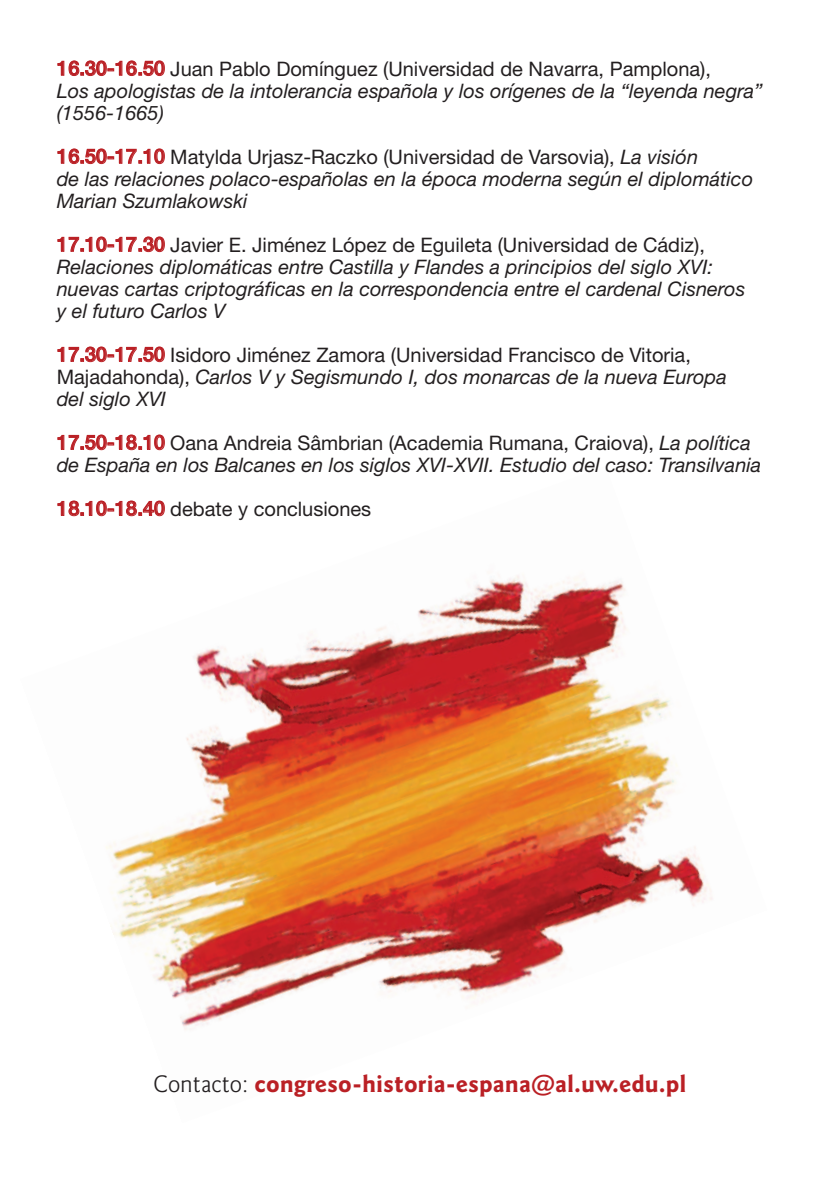
<style>
.page{position:relative;width:840px;height:1191px;background:#fff}
.page>*{position:absolute;margin:0;border:0;box-sizing:border-box;transform-origin:0 0}
.t1{font:700 24px "Goudy Sans PL";color:#ba2025}
.t2{font:italic 20px/22px "Helvetica Neue";color:#231f20}
.t3{font:20px/22px "Helvetica Neue";color:#231f20}
.s1{font-weight:500;font-style:normal;color:#ba2025}
.s2{font-style:normal}
.s3{font-weight:500;color:#ba2025}
.s4{font-style:italic}
.s5{font-weight:300;color:#231f20}
</style>
<div class="page">
<img style="left:106px;top:575px;width:607px;height:455px">
<p class="t2" style="left:57px;top:57px;width:707px"><span class="s1">16.30-16.50</span> <span class="s2">Juan Pablo Domínguez (Universidad de Navarra, Pamplona),<br></span>Los apologistas de la intolerancia española y los orígenes de la “leyenda negra” (1556-1665)</p>
<p class="t2" style="left:57px;top:145px;width:697px"><span class="s1">16.50-17.10</span> <span class="s2">Matylda Urjasz-Raczko (Universidad de Varsovia),</span> La visión<br>de las relaciones polaco-españolas en la época moderna según el diplomático<br>Marian Szumlakowski</p>
<p class="t2" style="left:57px;top:233px;width:689px"><span class="s1">17.10-17.30</span> <span class="s2">Javier E. Jiménez López de Eguileta (Universidad de Cádiz), </span>Relaciones diplomáticas entre Castilla y Flandes a principios del siglo XVI: nuevas cartas criptográficas en la correspondencia entre el cardenal Cisneros y el futuro Carlos V</p>
<p class="t3" style="left:57px;top:343px;width:671px"><span class="s3">17.30-17.50</span> Isidoro Jiménez Zamora (Universidad Francisco de Vitoria,<br>Majadahonda), <span class="s4">Carlos V y Segismundo I, dos monarcas de la nueva Europa del siglo XVI</span></p>
<p class="t2" style="left:57px;top:431px;width:705px"><span class="s1">17.50-18.10</span> <span class="s2">Oana Andreia Sâmbrian (Academia Rumana, Craiova),</span> La política de España en los Balcanes en los siglos XVI-XVII. Estudio del caso: Transilvania</p>
<p class="t3" style="left:57px;top:497px;width:316px"><span class="s3">18.10-18.40</span> debate y conclusiones</p>
<p class="t1" style="left:153px;top:1074px;width:534px"><span class="s5">Contacto:</span> congreso-historia-espana@al.uw.edu.pl</p>
</div>
